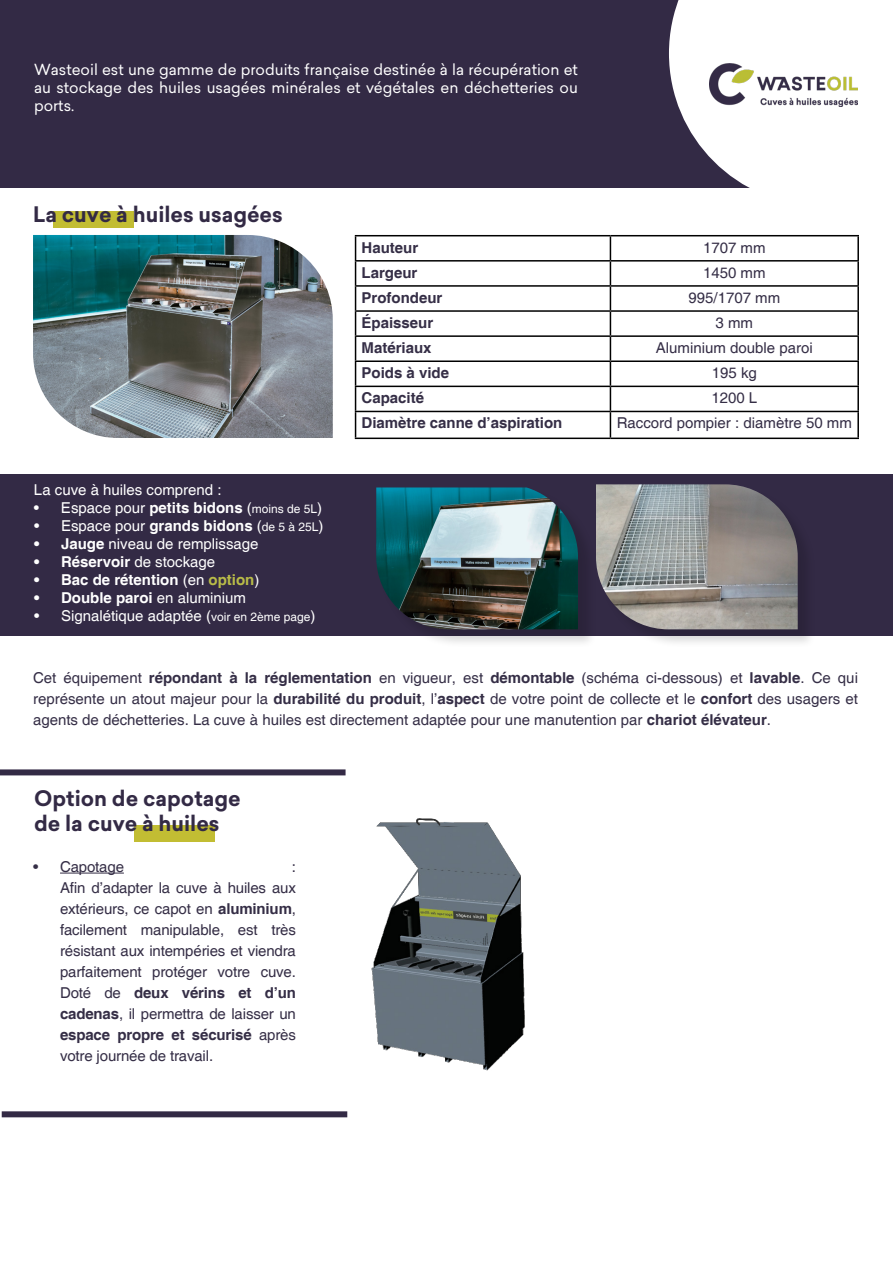
<style>
.page{position:relative;width:893px;height:1263px;background:#fff}
.page>*{position:absolute;margin:0;border:0;box-sizing:border-box;transform-origin:0 0}
.t1{font:700 21px/25.2px "Sailec";color:#332a45}
.t2{font:15px/21px "Helvetica";color:#352e46;text-align:justify}
.t3{font:15px "Helvetica";color:#fff}
.t4{font:15px/18px "Sailec";color:#fff;text-align:justify}
.t5{font:700 15px "Helvetica";color:#352e46}
.t6{font:700 15px "Helvetica";color:#fff}
.s1{font-weight:700}
.s2{font-size:12px}
.s3{font-weight:400}
.s4{color:#b9bc48}
</style>
<div class="page">
<div style="left:53px;top:211px;width:81px;height:16px;background:#c2bd33"></div>
<div style="left:134px;top:825px;width:81px;height:16px;background:#c2bd33"></div>
<div style="left:0;top:474px;width:893px;height:162px;background:#332a45"></div>
<div style="left:0;top:0;width:893px;height:188px;background:#332a45"></div>
<hr style="left:355px;top:235px;width:255px;height:1px;background:#000">
<hr style="left:610px;top:235px;width:249px;height:1px;background:#000">
<hr style="left:857px;top:236px;width:2px;height:24px;background:#000">
<hr style="left:355px;top:260px;width:255px;height:2px;background:#000">
<hr style="left:610px;top:260px;width:249px;height:2px;background:#000">
<hr style="left:857px;top:262px;width:2px;height:23px;background:#000">
<hr style="left:355px;top:285px;width:255px;height:2px;background:#000">
<hr style="left:610px;top:285px;width:249px;height:2px;background:#000">
<hr style="left:857px;top:287px;width:2px;height:23px;background:#000">
<hr style="left:355px;top:310px;width:255px;height:2px;background:#000">
<hr style="left:610px;top:310px;width:249px;height:2px;background:#000">
<hr style="left:857px;top:312px;width:2px;height:23px;background:#000">
<hr style="left:355px;top:335px;width:255px;height:2px;background:#000">
<hr style="left:610px;top:335px;width:249px;height:2px;background:#000">
<hr style="left:857px;top:337px;width:2px;height:23px;background:#000">
<hr style="left:355px;top:360px;width:255px;height:2px;background:#000">
<hr style="left:610px;top:360px;width:249px;height:2px;background:#000">
<hr style="left:857px;top:362px;width:2px;height:24px;background:#000">
<hr style="left:355px;top:386px;width:255px;height:1px;background:#000">
<hr style="left:610px;top:386px;width:249px;height:1px;background:#000">
<hr style="left:857px;top:387px;width:2px;height:24px;background:#000">
<hr style="left:355px;top:411px;width:255px;height:1px;background:#000">
<svg style="left:355px;top:236px;width:1px;height:202px"></svg>
<hr style="left:610px;top:411px;width:249px;height:1px;background:#000">
<svg style="left:610px;top:236px;width:1px;height:202px"></svg>
<hr style="left:857px;top:412px;width:2px;height:26px;background:#000">
<hr style="left:355px;top:438px;width:255px;height:1px;background:#000">
<hr style="left:610px;top:438px;width:249px;height:1px;background:#000">
<img style="left:371px;top:818px;width:154px;height:253px">
<hr style="left:60px;top:873px;width:64px;height:1px;background:#352e46">
<svg style="left:669px;top:0;width:224px;height:188px;background:#e8e8ea"></svg>
<img style="left:709px;top:64px;width:148px;height:42px">
<img style="left:33px;top:235px;width:300px;height:203px">
<div style="left:378px;top:490px;width:219px;height:158px;background:#000;opacity:.15"></div>
<img style="left:376px;top:487px;width:202px;height:142px">
<div style="left:598px;top:487px;width:218px;height:161px;background:#000;opacity:.15"></div>
<img style="left:596px;top:484px;width:202px;height:145px">
<div style="left:0;top:769px;width:346px;height:6px;background:#332a45"></div>
<div style="left:2px;top:1111px;width:345px;height:6px;background:#332a45"></div>
<p class="t4" style="left:34px;top:61px;width:545px">Wasteoil est une gamme de produits française destinée à la récupération et au stockage des huiles usagées minérales et végétales en déchetteries ou ports.</p>
<h1 class="t1" style="left:33px;top:201px;width:251px">La cuve à huiles usagées</h1>
<p class="t3" style="left:34px;top:481px;width:189px">La cuve à huiles comprend :</p>
<p class="t3" style="left:34px;top:499px;width:290px">• Espace pour <span class="s1">petits bidons</span> (<span class="s2">moins de 5L</span>)</p>
<p class="t3" style="left:34px;top:517px;width:291px">• Espace pour <span class="s1">grands bidons</span> (<span class="s2">de 5 à 25L</span>)</p>
<p class="t3" style="left:34px;top:535px;width:226px"><span class="s1">• Jauge</span> niveau de remplissage</p>
<p class="t6" style="left:34px;top:553px;width:183px">• Réservoir <span class="s3">de stockage</span></p>
<p class="t6" style="left:34px;top:571px;width:227px">• Bac de rétention <span class="s3">(en</span> <span class="s4">option</span><span class="s3">)</span></p>
<p class="t6" style="left:34px;top:589px;width:214px">• Double paroi <span class="s3">en aluminium</span></p>
<p class="t3" style="left:34px;top:607px;width:283px">• Signalétique adaptée (<span class="s2">voir en 2ème page</span>)</p>
<p class="t5" style="left:362px;top:238px;width:58px">Hauteur</p>
<p class="t2" style="left:703px;top:237px;width:64px">1707 mm</p>
<p class="t5" style="left:362px;top:263px;width:57px">Largeur</p>
<p class="t2" style="left:703px;top:262px;width:64px">1450 mm</p>
<p class="t5" style="left:362px;top:288px;width:82px">Profondeur</p>
<p class="t2" style="left:688px;top:288px;width:93px">995/1707 mm</p>
<p class="t5" style="left:362px;top:314px;width:73px">Épaisseur</p>
<p class="t2" style="left:716px;top:313px;width:39px">3 mm</p>
<p class="t5" style="left:362px;top:339px;width:72px">Matériaux</p>
<p class="t2" style="left:656px;top:338px;width:158px">Aluminium double paroi</p>
<p class="t5" style="left:362px;top:364px;width:89px">Poids à vide</p>
<p class="t2" style="left:712px;top:363px;width:47px">195 kg</p>
<p class="t5" style="left:362px;top:389px;width:64px">Capacité</p>
<p class="t2" style="left:711px;top:388px;width:47px">1200 L</p>
<p class="t5" style="left:362px;top:414px;width:202px">Diamètre canne d’aspiration</p>
<p class="t2" style="left:617px;top:413px;width:237px">Raccord pompier : diamètre 50 mm</p>
<p class="t2" style="left:33px;top:668px;width:826px">Cet équipement <span class="s1">répondant à la réglementation</span> en vigueur, est <span class="s1">démontable</span> (schéma ci-dessous) et <span class="s1">lavable</span>. Ce qui représente un atout majeur pour la <span class="s1">durabilité du produit</span>, l’<span class="s1">aspect</span> de votre point de collecte et le <span class="s1">confort</span> des usagers et agents de déchetteries. La cuve à huiles est directement adaptée pour une manutention par <span class="s1">chariot élévateur</span>.</p>
<h1 class="t1" style="left:34px;top:785px;width:208px">Option de capotage de la cuve à huiles</h1>
<p class="t2" style="left:33px;top:856px;width:92px">• Capotage</p>
<p class="t2" style="left:60px;top:856px;width:237px;text-indent:232px">:<br>Afin d’adapter la cuve à huiles aux extérieurs, ce capot en <span class="s1">aluminium</span>, facilement manipulable, est très résistant aux intempéries et viendra parfaitement protéger votre cuve.<br>Doté de <span class="s1">deux vérins et d’un cadenas</span>, il permettra de laisser un <span class="s1">espace propre et sécurisé</span> après votre journée de travail.</p>
</div>
